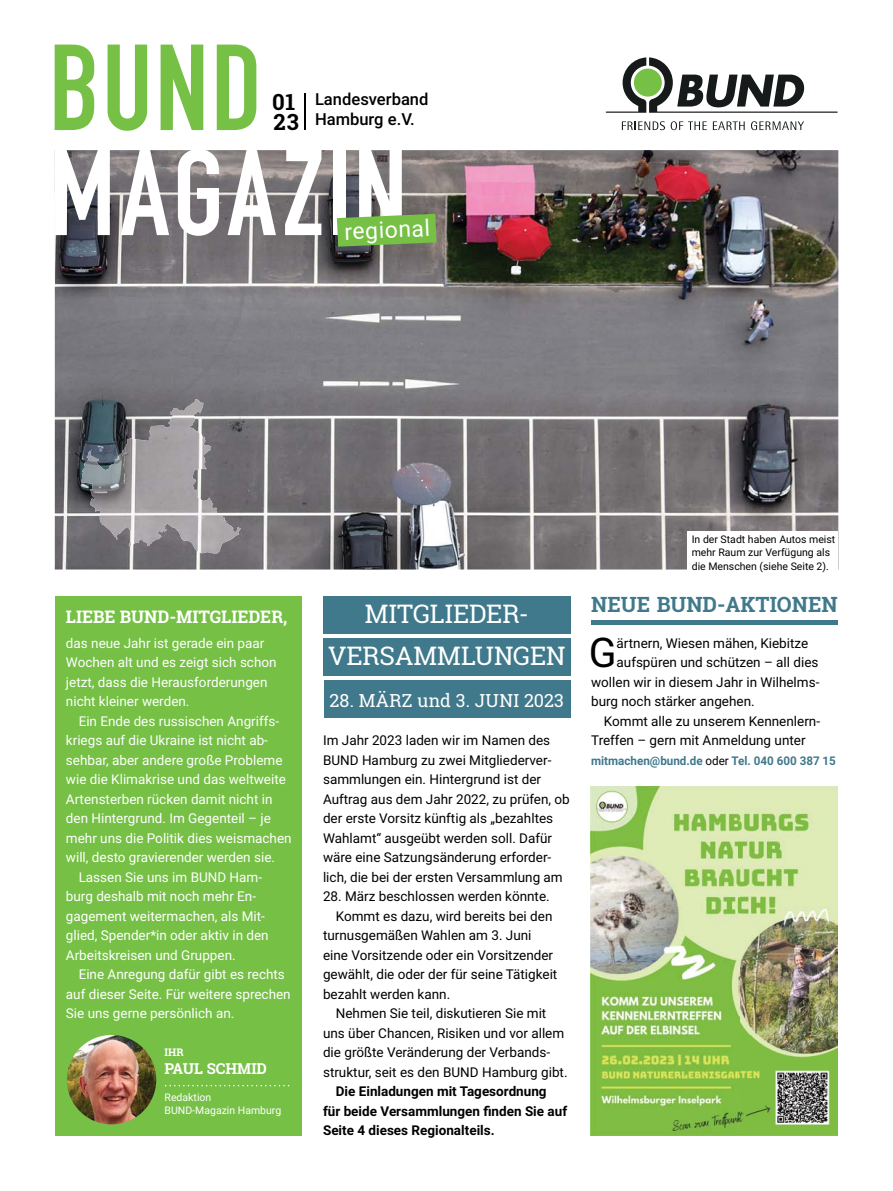
<style>
.page{position:relative;width:893px;height:1191px;background:#fff}
.page>*{position:absolute;margin:0;border:0;box-sizing:border-box;transform-origin:0 0}
.t1{font:120px "DIN Engschrift";letter-spacing:.03em;color:#fff}
.t2{font:120px "DIN Engschrift";color:#75c045}
.t3{font:40.95px "Roboto";color:#000}
.t4{font:25.5px/42px "Roboto Slab";letter-spacing:-.005em;color:#fff;text-align:center}
.t5{font:22.95px "Roboto";color:#fff}
.t6{font:700 22.2px/20.5px "Roboto Slab";color:#000}
.t7{font:700 21px "Roboto Slab";color:#40798b}
.t8{font:18px "Roboto Slab";letter-spacing:.01em;color:#fff}
.t9{font:700 17.25px "Roboto Slab";color:#fff}
.t10{font:500 16.5px/19.8px "Roboto";color:#000}
.t11{font:700 15px "Roboto Slab";color:#fff}
.t12{font:13.5px/19.5px "Roboto";color:#000}
.t13{font:13.5px/19.5px "Roboto";color:#fff}
.t14{font:700 13.5px/19.5px "Roboto";color:#000}
.t15{font:700 12px "Roboto";color:#40798b}
.t16{font:10.5px/13.5px "Roboto";color:#000}
.t17{font:10.5px/13.5px "Roboto";color:#fff}
.t18{font:700 10.5px "Roboto Slab";color:#fff}
.s1{font-weight:400;color:#000}
</style>
<div class="page">
<img style="left:55px;top:150px;width:783px;height:419px">
<div style="left:55px;top:596px;width:247px;height:539px;background:#75c045"></div>
<div style="left:687px;top:531px;width:151px;height:38px;background:#fff"></div>
<svg style="left:606px;top:57px;width:232px;height:56px"></svg>
<svg style="left:622px;top:121px;width:43px;height:9px"></svg>
<svg style="left:671px;top:121px;width:36px;height:9px"></svg>
<svg style="left:713px;top:121px;width:32px;height:9px"></svg>
<svg style="left:751px;top:121px;width:53px;height:9px"></svg>
<hr style="left:304px;top:93px;width:2px;height:37px;background:#000">
<svg style="left:337px;top:214px;width:100px;height:33px;background:#72b249"></svg>
<img style="left:121px;top:399px;width:75px;height:55px">
<img style="left:67px;top:1035px;width:89px;height:89px;border-radius:45px">
<svg style="left:165px;top:1085px;width:124px;height:1px"></svg>
<img style="left:591px;top:786px;width:247px;height:349px">
<div style="left:324px;top:680px;width:246px;height:37px;background:#40798b"></div>
<div style="left:323px;top:596px;width:247px;height:37px;background:#40798b"></div>
<div style="left:323px;top:638px;width:247px;height:37px;background:#40798b"></div>
<hr style="left:591px;top:620px;width:247px;height:4px;background:#40798b">
<h1 class="t2" style="left:49px;top:18px;width:215px">BUND</h1>
<h1 class="t1" style="left:49px;top:123px;width:360px">MAGAZIN</h1>
<p class="t10" style="left:315px;top:89px;width:115px">Landesverband<br>Hamburg e.V.</p>
<h3 class="t6" style="left:272px;top:91px;width:28px">01<br>23</h3>
<h3 class="t5" style="left:344px;top:215px;width:87px;rotate:-2deg">regional</h3>
<p class="t9" style="left:66px;top:605px;width:223px">LIEBE BUND-MITGLIEDER,</p>
<h3 class="t4" style="left:328px;top:592px;width:239px">MITGLIEDER-<br>VERSAMMLUNGEN</h3>
<h3 class="t8" style="left:330px;top:688px;width:236px">28. MÄRZ UND 3. JUNI 2023</h3>
<p class="t12" style="left:323px;top:730px;width:248px">Im Jahr 2023 laden wir im Namen des BUND Hamburg zu zwei Mitgliederver&shy;sammlungen ein. Hintergrund ist der Auftrag aus dem Jahr 2022, zu prüfen, ob der erste Vorsitz künftig als „bezahltes Wahlamt“ ausgeübt werden soll. Dafür wäre eine Satzungsänderung erforder&shy;lich, die bei der ersten Versammlung am</p>
<p class="t12" style="left:323px;top:886px;width:228px">28. März beschlossen werden könnte.</p>
<p class="t12" style="left:336px;top:905px;width:218px">Kommt es dazu, wird bereits bei den</p>
<p class="t12" style="left:323px;top:925px;width:210px">turnusgemäßen Wahlen am 3. Juni</p>
<p class="t12" style="left:323px;top:944px;width:232px">eine Vorsitzende oder ein Vorsitzender</p>
<p class="t12" style="left:323px;top:964px;width:236px">gewählt, die oder der für seine Tätigkeit</p>
<p class="t12" style="left:323px;top:983px;width:129px">bezahlt werden kann.</p>
<p class="t12" style="left:336px;top:1003px;width:212px">Nehmen Sie teil, diskutieren Sie mit</p>
<p class="t12" style="left:323px;top:1022px;width:243px">uns über Chancen, Risiken und vor allem</p>
<p class="t12" style="left:323px;top:1042px;width:229px">die größte Veränderung der Verbands-</p>
<p class="t12" style="left:323px;top:1061px;width:246px">struktur, seit es den BUND Hamburg gibt.</p>
<p class="t14" style="left:323px;top:1081px;width:246px;text-indent:13px">Die Einladungen mit Tagesordnung für beide Versammlungen finden Sie auf<br>Seite 4 dieses Regionalteils.</p>
<p class="t13" style="left:66px;top:632px;width:212px">das neue Jahr ist gerade ein paar<br>Wochen alt und es zeigt sich schon jetzt, dass die Herausforderungen nicht kleiner werden.</p>
<p class="t13" style="left:79px;top:710px;width:202px">Ein Ende des russischen Angriffs-</p>
<p class="t13" style="left:66px;top:730px;width:204px">kriegs auf die Ukraine ist nicht ab-</p>
<p class="t13" style="left:66px;top:749px;width:218px">sehbar, aber andere große Probleme</p>
<p class="t13" style="left:66px;top:769px;width:221px">wie die Klimakrise und das weltweite</p>
<p class="t13" style="left:66px;top:788px;width:208px">Artensterben rücken damit nicht in</p>
<p class="t13" style="left:66px;top:808px;width:206px">den Hintergrund. Im Gegenteil – je</p>
<p class="t13" style="left:66px;top:827px;width:227px">mehr uns die Politik dies weismachen</p>
<p class="t13" style="left:66px;top:847px;width:211px">will, desto gravierender werden sie.</p>
<p class="t13" style="left:79px;top:866px;width:185px">Lassen Sie uns im BUND Ham-</p>
<p class="t13" style="left:66px;top:886px;width:192px">burg deshalb mit noch mehr En-</p>
<p class="t13" style="left:66px;top:905px;width:200px">gagement weitermachen, als Mit-</p>
<p class="t13" style="left:66px;top:925px;width:204px">glied, Spender*in oder aktiv in den</p>
<p class="t13" style="left:66px;top:944px;width:171px">Arbeitskreisen und Gruppen.</p>
<p class="t13" style="left:79px;top:964px;width:208px">Eine Anregung dafür gibt es rechts</p>
<p class="t13" style="left:66px;top:983px;width:226px">auf dieser Seite. Für weitere sprechen</p>
<p class="t13" style="left:66px;top:1003px;width:170px">Sie uns gerne persönlich an.</p>
<p class="t18" style="left:165px;top:1045px;width:21px">IHR</p>
<p class="t11" style="left:165px;top:1058px;width:104px">PAUL SCHMID</p>
<p class="t17" style="left:165px;top:1090px;width:118px">Redaktion<br>BUND-Magazin Hamburg</p>
<p class="t16" style="left:692px;top:531px;width:145px">In der Stadt haben Autos meist mehr Raum zur Verfügung als die Menschen (siehe Seite 2).</p>
<h3 class="t7" style="left:591px;top:589px;width:248px">NEUE BUND-AKTIONEN</h3>
<h2 class="t3" style="left:589px;top:624px;width:29px">G</h2>
<p class="t12" style="left:617px;top:632px;width:193px">ärtnern, Wiesen mähen, Kiebitze</p>
<p class="t12" style="left:617px;top:652px;width:204px">aufspüren und schützen – all dies</p>
<p class="t12" style="left:591px;top:671px;width:230px">wollen wir in diesem Jahr in Wilhelms-</p>
<p class="t12" style="left:591px;top:691px;width:165px">burg noch stärker angehen.</p>
<p class="t12" style="left:604px;top:710px;width:218px">Kommt alle zu unserem Kennenlern-</p>
<p class="t12" style="left:591px;top:730px;width:216px">Treffen – gern mit Anmeldung unter</p>
<p class="t15" style="left:591px;top:752px;width:246px">mitmachen@bund.de <span class="s1">oder</span> Tel. 040 600 387 15</p>
</div>
